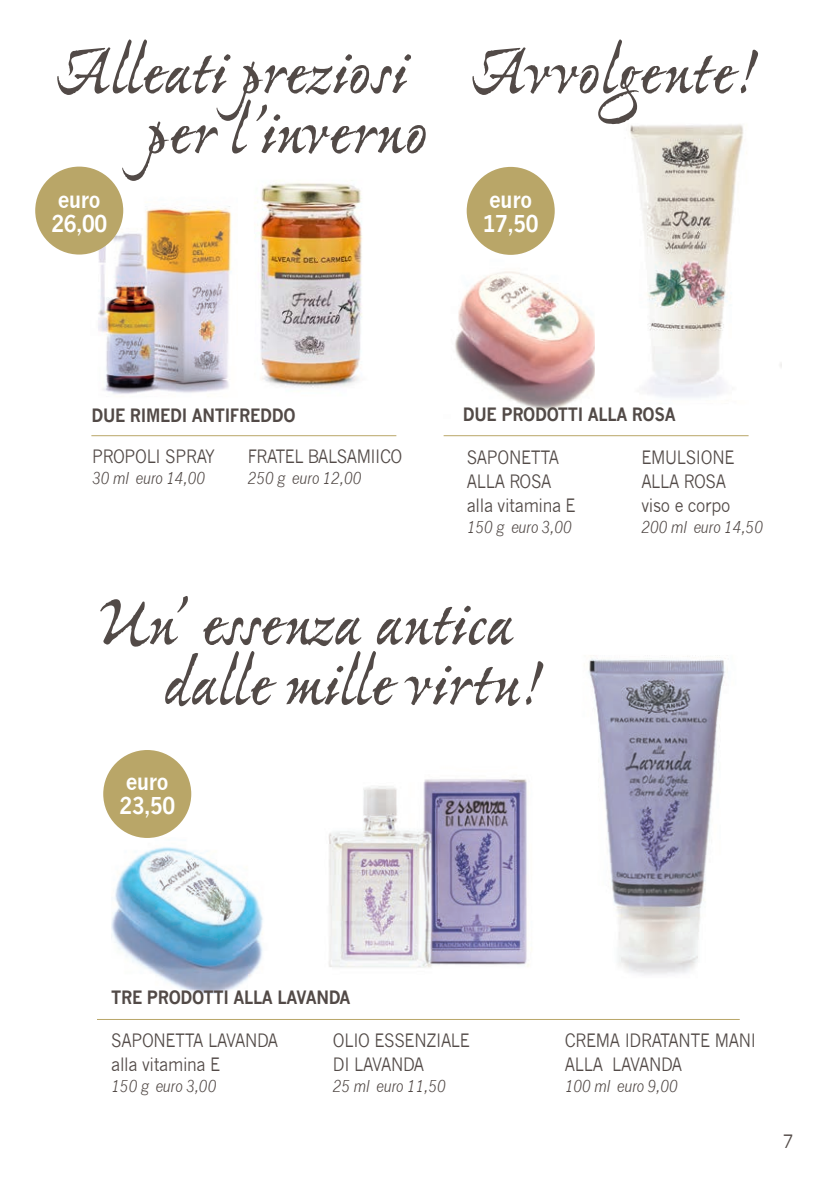
<style>
.page{position:relative;width:840px;height:1191px;background:#fff}
.page>*{position:absolute;margin:0;border:0;box-sizing:border-box;transform-origin:0 0}
.t1{font:700 70.8px "Ex Ponto Pro";letter-spacing:-.01em;color:#524a47}
.t2{font:700 22.6px "News Gothic";letter-spacing:-.02em;color:#fff;scale:.9 1}
.t3{font:18px "News Gothic";letter-spacing:-.02em;color:#524a47;scale:.9 1}
.t4{font:700 18px "News Gothic";letter-spacing:-.02em;color:#524a47;scale:.9 1}
.t5{font:18px "News Gothic";letter-spacing:-.02em;color:#524a47}
.t6{font:italic 16px "News Gothic";letter-spacing:-.02em;color:#524a47;scale:.9 1}
</style>
<div class="page">
<img style="left:259px;top:181px;width:103px;height:207px">
<img style="left:329px;top:779px;width:203px;height:189px">
<img style="left:111px;top:847px;width:152px;height:146px">
<img style="left:455px;top:229px;width:140px;height:181px">
<div style="left:466px;top:167px;width:88px;height:88px;background:#b9a668;border-radius:50%"></div>
<hr style="left:443px;top:435px;width:305px;height:1px;background:#b9a668">
<img style="left:630px;top:124px;width:151px;height:274px">
<hr style="left:97px;top:1019px;width:642px;height:1px;background:#b9a668">
<div style="left:103px;top:750px;width:88px;height:88px;background:#b9a668;border-radius:50%"></div>
<img style="left:68px;top:182px;width:164px;height:212px">
<div style="left:35px;top:167px;width:88px;height:87px;background:#b9a668;border-radius:50%"></div>
<hr style="left:91px;top:435px;width:305px;height:1px;background:#b9a668">
<img style="left:588px;top:656px;width:137px;height:319px">
<p class="t1" style="left:56px;top:28px;width:352px">Alleati preziosi</p>
<p class="t1" style="left:145px;top:88px;width:284px">per l’inverno</p>
<p class="t2" style="left:58px;top:186px;width:49px">euro</p>
<p class="t2" style="left:51px;top:210px;width:63px">26,00</p>
<p class="t1" style="left:471px;top:28px;width:289px">Avvolgente!</p>
<p class="t2" style="left:489px;top:186px;width:49px">euro</p>
<p class="t2" style="left:482px;top:210px;width:63px">17,50</p>
<p class="t4" style="left:91px;top:404px;width:228px">DUE RIMEDI ANTIFREDDO</p>
<p class="t3" style="left:92px;top:446px;width:138px">PROPOLI SPRAY</p>
<p class="t6" style="left:92px;top:469px;width:127px">30 ml euro 14,00</p>
<p class="t3" style="left:247px;top:446px;width:173px">FRATEL BALSAMIICO</p>
<p class="t6" style="left:247px;top:469px;width:128px">250 g euro 12,00</p>
<p class="t4" style="left:462px;top:404px;width:238px">DUE PRODOTTI ALLA ROSA</p>
<p class="t3" style="left:466px;top:447px;width:104px">SAPONETTA</p>
<p class="t3" style="left:466px;top:471px;width:96px">ALLA ROSA</p>
<p class="t3" style="left:466px;top:495px;width:122px">alla vitamina E</p>
<p class="t6" style="left:466px;top:517px;width:119px">150 g euro 3,00</p>
<p class="t3" style="left:641px;top:447px;width:105px">EMULSIONE</p>
<p class="t3" style="left:641px;top:471px;width:96px">ALLA ROSA</p>
<p class="t3" style="left:641px;top:495px;width:100px">viso e corpo</p>
<p class="t6" style="left:641px;top:517px;width:137px">200 ml euro 14,50</p>
<p class="t1" style="left:97px;top:579px;width:417px">Un’ essenza antica</p>
<p class="t1" style="left:162px;top:639px;width:384px">dalle mille virtu!</p>
<p class="t2" style="left:126px;top:767px;width:49px">euro</p>
<p class="t2" style="left:119px;top:791px;width:63px">23,50</p>
<p class="t4" style="left:111px;top:986px;width:267px">TRE PRODOTTI ALLA LAVANDA</p>
<p class="t3" style="left:111px;top:1030px;width:187px">SAPONETTA LAVANDA</p>
<p class="t3" style="left:111px;top:1054px;width:122px">alla vitamina E</p>
<p class="t6" style="left:111px;top:1076px;width:119px">150 g euro 3,00</p>
<p class="t3" style="left:333px;top:1030px;width:154px">OLIO ESSENZIALE</p>
<p class="t3" style="left:333px;top:1054px;width:103px">DI LAVANDA</p>
<p class="t6" style="left:333px;top:1076px;width:127px">25 ml euro 11,50</p>
<p class="t3" style="left:564px;top:1030px;width:214px">CREMA IDRATANTE MANI</p>
<p class="t3" style="left:564px;top:1054px;width:132px">ALLA LAVANDA</p>
<p class="t6" style="left:564px;top:1076px;width:127px">100 ml euro 9,00</p>
<p class="t5" style="left:782px;top:1130px;width:13px">7</p>
</div>
